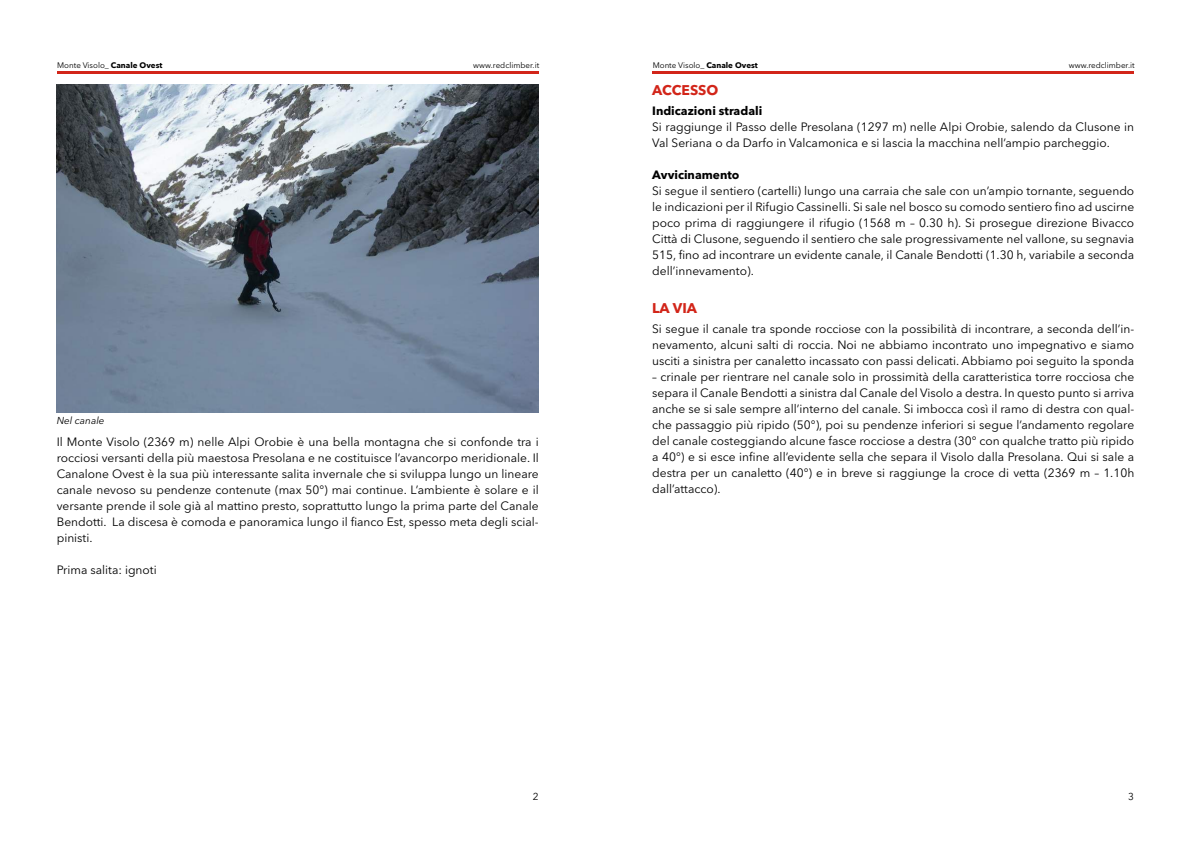
<style>
.page{position:relative;width:1191px;height:842px;background:#fff}
.page>*{position:absolute;margin:0;border:0;box-sizing:border-box;transform-origin:0 0}
.t1{font:700 14px "Avenir Next LT Pro";color:#d22519}
.t2{font:12px/16px "Avenir Next LT Pro";color:#000;text-align:justify}
.t3{font:700 12px "Avenir Next LT Pro";color:#000}
.t4{font:italic 10px "Avenir Next LT Pro";color:#000}
.t5{font:10px "Avenir Next LT Pro";color:#000}
.t6{font:8px "Avenir Next LT Pro";color:#000}
.s1{font-weight:700}
</style>
<div class="page">
<hr style="left:57px;top:71px;width:482px;height:3px;background:#d22519">
<hr style="left:652px;top:71px;width:482px;height:3px;background:#d22519">
<img style="left:57px;top:84px;width:482px;height:328px">
<p class="t6" style="left:473px;top:60px;width:67px">www.redclimber.it</p>
<p class="t6" style="left:1068px;top:60px;width:67px">www.redclimber.it</p>
<p class="t6" style="left:57px;top:60px;width:107px">Monte Visolo_ <span class="s1">Canale Ovest</span></p>
<p class="t6" style="left:652px;top:60px;width:107px">Monte Visolo_ <span class="s1">Canale Ovest</span></p>
<p class="t4" style="left:57px;top:415px;width:49px">Nel canale</p>
<p class="t2" style="left:57px;top:434px;width:483px">Il Monte Visolo (2369 m) nelle Alpi Orobie è una bella montagna che si confonde tra i rocciosi versanti della più maestosa Presolana e ne costituisce l’avancorpo meridionale. Il Canalone Ovest è la sua più interessante salita invernale che si sviluppa lungo un lineare canale nevoso su pendenze contenute (max 50°) mai continue. L’ambiente è solare e il versante prende il sole già al mattino presto, soprattutto lungo la prima parte del Canale Bendotti. La discesa è comoda e panoramica lungo il fianco Est, spesso meta degli scial&shy;pinisti.</p>
<p class="t2" style="left:57px;top:562px;width:101px">Prima salita: ignoti</p>
<p class="t1" style="left:652px;top:81px;width:68px">ACCESSO</p>
<p class="t3" style="left:652px;top:103px;width:112px">Indicazioni stradali</p>
<p class="t2" style="left:652px;top:118px;width:483px">Si raggiunge il Passo delle Presolana (1297 m) nelle Alpi Orobie, salendo da Clusone in<br>Val Seriana o da Darfo in Valcamonica e si lascia la macchina nell’ampio parcheggio.</p>
<p class="t3" style="left:652px;top:167px;width:89px">Avvicinamento</p>
<p class="t2" style="left:652px;top:182px;width:483px">Si segue il sentiero (cartelli) lungo una carraia che sale con un’ampio tornante, seguendo le indicazioni per il Rifugio Cassinelli. Si sale nel bosco su comodo sentiero fino ad uscirne poco prima di raggiungere il rifugio (1568 m – 0.30 h). Si prosegue direzione Bivacco Città di Clusone, seguendo il sentiero che sale progressivamente nel vallone, su segnavia 515, fino ad incontrare un evidente canale, il Canale Bendotti (1.30 h, variabile a seconda dell’innevamento).</p>
<p class="t1" style="left:652px;top:299px;width:46px">LA VIA</p>
<p class="t2" style="left:652px;top:320px;width:483px">Si segue il canale tra sponde rocciose con la possibilità di incontrare, a seconda dell’in&shy;nevamento, alcuni salti di roccia. Noi ne abbiamo incontrato uno impegnativo e siamo usciti a sinistra per canaletto incassato con passi delicati. Abbiamo poi seguito la sponda</p>
<p class="t2" style="left:652px;top:368px;width:483px">– crinale per rientrare nel canale solo in prossimità della caratteristica torre rocciosa che separa il Canale Bendotti a sinistra dal Canale del Visolo a destra. In questo punto si arriva anche se si sale sempre all’interno del canale. Si imbocca così il ramo di destra con qual&shy;che passaggio più ripido (50°), poi su pendenze inferiori si segue l’andamento regolare del canale costeggiando alcune fasce rocciose a destra (30° con qualche tratto più ripido a 40°) e si esce infine all’evidente sella che separa il Visolo dalla Presolana. Qui si sale a destra per un canaletto (40°) e in breve si raggiunge la croce di vetta (2369 m – 1.10h dall’attacco).</p>
<p class="t5" style="left:533px;top:791px;width:7px">2</p>
<p class="t5" style="left:1128px;top:791px;width:7px">3</p>
</div>
